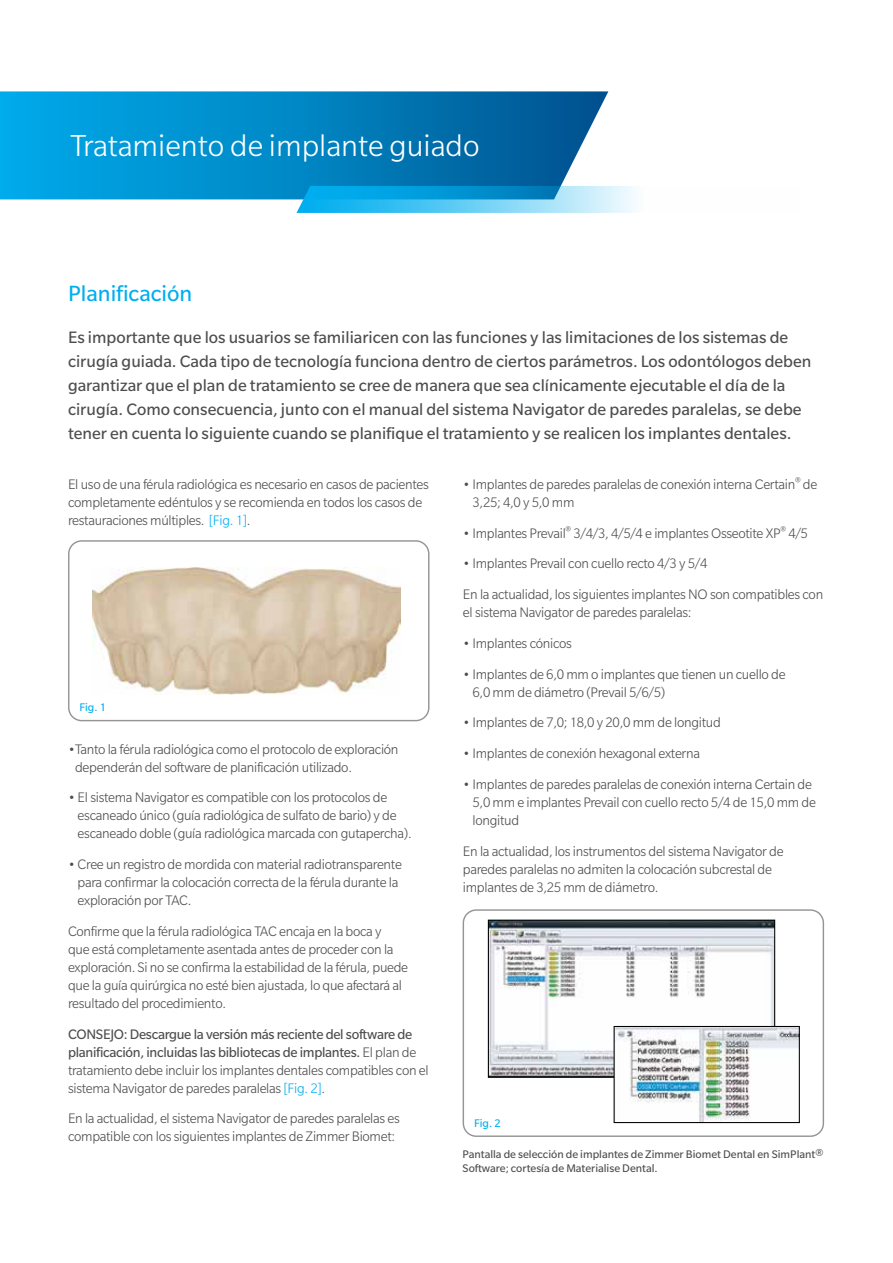
<style>
.page{position:relative;width:893px;height:1263px;background:#fff}
.page>*{position:absolute;margin:0;border:0;box-sizing:border-box;transform-origin:0 0}
.t1{font:300 33px "Slate Pro";color:#fff}
.t2{font:24px "Slate Pro";color:#00aeef}
.t3{font:18px/24px "Slate Pro";color:#4d4d4f}
.t4{font:300 15px/18px "Slate Pro";letter-spacing:-.02em;color:#4d4d4f}
.t5{font:12px/13.5px "Slate Pro";color:#4d4d4f}
.t6{font:12px "Slate Pro";color:#00aeef}
.s1{color:#00aeef}
.s2{font-weight:400}
</style>
<div class="page">
<svg style="left:0;top:91px;width:608px;height:108px;background:#0989c4"></svg>
<svg style="left:296px;top:186px;width:339px;height:27px;background:#4fbde9"></svg>
<img style="left:92px;top:568px;width:309px;height:126px">
<div style="left:68px;top:540px;width:361px;height:181px;border:1px solid #939598;border-radius:13px"></div>
<img style="left:490px;top:922px;width:283px;height:154px">
<div style="left:488px;top:920px;width:287px;height:158px;border:1px solid #000"></div>
<img style="left:616px;top:1028px;width:182px;height:93px">
<div style="left:614px;top:1026px;width:186px;height:97px;border:1px solid #000"></div>
<div style="left:463px;top:909px;width:361px;height:228px;border:1px solid #939598;border-radius:13px"></div>
<h1 class="t1" style="left:70px;top:129px;width:411px">Tratamiento de implante guiado</h1>
<h2 class="t2" style="left:68px;top:281px;width:126px">Planificación</h2>
<p class="t3" style="left:68px;top:325px;width:745px">Es importante que los usuarios se familiaricen con las funciones y las limitaciones de los sistemas de cirugía guiada. Cada tipo de tecnología funciona dentro de ciertos parámetros. Los odontólogos deben garantizar que el plan de tratamiento se cree de manera que sea clínicamente ejecutable el día de la cirugía. Como consecuencia, junto con el manual del sistema Navigator de paredes paralelas, se debe tener en cuenta lo siguiente cuando se planifique el tratamiento y se realicen los implantes dentales.</p>
<p class="t4" style="left:68px;top:475px;width:362px">El uso de una férula radiológica es necesario en casos de pacientes completamente edéntulos y se recomienda en todos los casos de restauraciones múltiples. <span class="s1">[Fig. 1]</span>.</p>
<p class="t4" style="left:473px;top:475px;width:346px;text-indent:-10px">• Implantes de paredes paralelas de conexión interna Certain<sup>®</sup> de<br>3,25; 4,0 y 5,0 mm</p>
<p class="t4" style="left:463px;top:524px;width:347px">• Implantes Prevail<sup>®</sup> 3/4/3, 4/5/4 e implantes Osseotite XP<sup>®</sup> 4/5</p>
<p class="t4" style="left:463px;top:548px;width:362px;line-height:30.8px">• Implantes Prevail con cuello recto 4/3 y 5/4<br>En la actualidad, los siguientes implantes NO son compatibles con</p>
<p class="t4" style="left:463px;top:603px;width:230px">el sistema Navigator de paredes paralelas:</p>
<p class="t4" style="left:463px;top:634px;width:110px">• Implantes cónicos</p>
<p class="t4" style="left:473px;top:665px;width:314px;text-indent:-10px">• Implantes de 6,0 mm o implantes que tienen un cuello de<br>6,0 mm de diámetro (Prevail 5/6/5)</p>
<p class="t4" style="left:463px;top:713px;width:259px">• Implantes de 7,0; 18,0 y 20,0 mm de longitud</p>
<p class="t4" style="left:463px;top:744px;width:239px">• Implantes de conexión hexagonal externa</p>
<p class="t4" style="left:473px;top:775px;width:345px;text-indent:-10px">• Implantes de paredes paralelas de conexión interna Certain de<br>5,0 mm e implantes Prevail con cuello recto 5/4 de 15,0 mm de longitud</p>
<p class="t4" style="left:463px;top:842px;width:322px">En la actualidad, los instrumentos del sistema Navigator de paredes paralelas no admiten la colocación subcrestal de implantes de 3,25 mm de diámetro.</p>
<p class="t6" style="left:79px;top:701px;width:28px">Fig. 1</p>
<p class="t4" style="left:75px;top:740px;width:325px;text-indent:-7px">•Tanto la férula radiológica como el protocolo de exploración dependerán del software de planificación utilizado.</p>
<p class="t4" style="left:78px;top:788px;width:335px;text-indent:-10px">• El sistema Navigator es compatible con los protocolos de escaneado único (guía radiológica de sulfato de bario) y de escaneado doble (guía radiológica marcada con gutapercha).</p>
<p class="t4" style="left:78px;top:855px;width:326px;text-indent:-10px">• Cree un registro de mordida con material radiotransparente para confirmar la colocación correcta de la férula durante la exploración por TAC.</p>
<p class="t4" style="left:68px;top:922px;width:342px">Confirme que la férula radiológica TAC encaja en la boca y<br>que está completamente asentada antes de proceder con la exploración. Si no se confirma la estabilidad de la férula, puede que la guía quirúrgica no esté bien ajustada, lo que afectará al resultado del procedimiento.</p>
<p class="t4" style="left:68px;top:1025px;width:362px"><span class="s2">CONSEJO: Descargue la versión más reciente del software de planificación, incluidas las bibliotecas de implantes.</span> El plan de tratamiento debe incluir los implantes dentales compatibles con el sistema Navigator de paredes paralelas <span class="s1">[Fig. 2]</span>.</p>
<p class="t4" style="left:68px;top:1109px;width:333px">En la actualidad, el sistema Navigator de paredes paralelas es compatible con los siguientes implantes de Zimmer Biomet:</p>
<p class="t6" style="left:474px;top:1117px;width:28px">Fig. 2</p>
<p class="t5" style="left:463px;top:1148px;width:362px">Pantalla de selección de implantes de Zimmer Biomet Dental en SimPlant®<br>Software; cortesía de Materialise Dental.</p>
</div>
